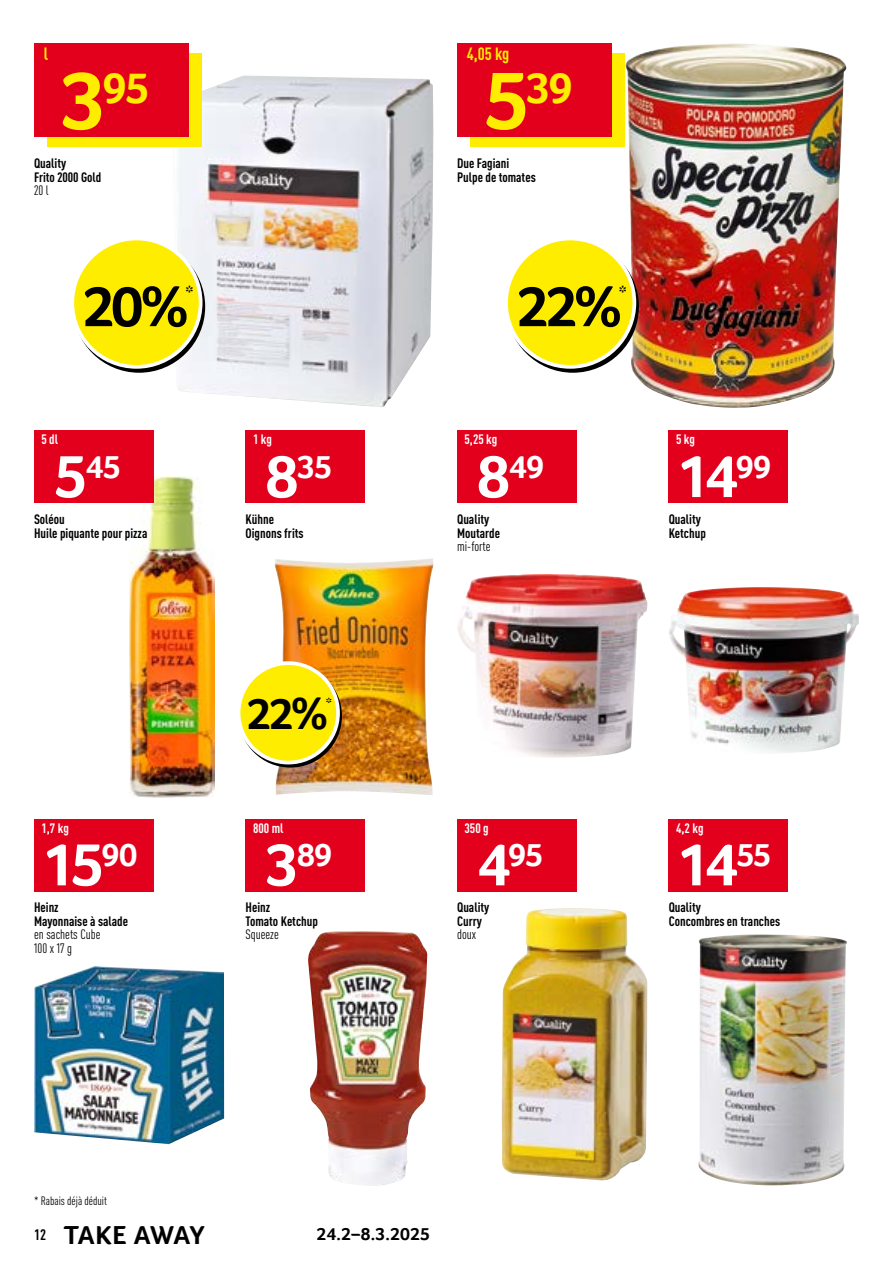
<style>
.page{position:relative;width:893px;height:1263px;background:#fff}
.page>*{position:absolute;margin:0;border:0;box-sizing:border-box;transform-origin:0 0}
.Preis_weiss{font:700 61.5px "Transgourmet";color:#fff}
.Rabattbutton{font:700 58.5px "Transgourmet";color:#000}
.Rabattbutton-2{font:700 45px "Transgourmet";color:#000}
.Preis_HOT{font:700 44.55px "Transgourmet";color:#ffed00}
.Preis_weiss-2{font:700 33.3px "Transgourmet";letter-spacing:-.035em;color:#fff}
.t1{font:700 26.7px "Transgourmet";letter-spacing:-.02em;color:#000}
.Rabattbutton-3{font:700 19.5px "Transgourmet";color:#000}
.t2{font:700 18px "Transgourmet";letter-spacing:.01em;color:#000}
.Unit_HOT{font:700 condensed 17.55px "DINOT";color:#ffed00}
.Rabattbutton-4{font:700 15px "Transgourmet";color:#000}
.t3{font:700 condensed 13.5px/13.5px "DINOT";color:#000}
.t4{font:condensed 13.5px "DINOT";color:#000}
.Unit_weiss{font:700 condensed 13.5px "DINOT";letter-spacing:-.005em;color:#fff}
.t5{font:condensed 12px "DINOT";color:#000}
.s1{font-size:84px}
.s2{font-size:61.5px}
.s3{font-family:"DINOT";font-stretch:condensed;font-size:15px}
</style>
<div class="page">
<img style="left:173px;top:76px;width:260px;height:331px">
<img style="left:625px;top:43px;width:221px;height:365px">
<img style="left:130px;top:476px;width:84px;height:322px">
<img style="left:275px;top:558px;width:159px;height:237px">
<img style="left:457px;top:574px;width:190px;height:184px">
<img style="left:669px;top:587px;width:190px;height:166px">
<img style="left:34px;top:966px;width:190px;height:178px">
<img style="left:308px;top:931px;width:119px;height:255px">
<img style="left:502px;top:908px;width:145px;height:272px">
<img style="left:698px;top:934px;width:149px;height:252px">
<div style="left:47px;top:53px;width:155px;height:94px;background:#ffed00"></div>
<div style="left:34px;top:43px;width:155px;height:93px;background:#e3001d"></div>
<div style="left:72px;top:238px;width:129px;height:129px;background:#ffed00;border-radius:50%"></div>
<div style="left:70px;top:237px;width:132px;height:132px;border:4px solid #fff;border-radius:50%"></div>
<div style="left:470px;top:53px;width:155px;height:94px;background:#ffed00"></div>
<div style="left:457px;top:43px;width:155px;height:93px;background:#e3001d"></div>
<svg style="left:509px;top:242px;width:128px;height:129px"></svg>
<div style="left:506px;top:238px;width:128px;height:129px;background:#ffed00;border-radius:50%"></div>
<div style="left:504px;top:237px;width:132px;height:132px;border:4px solid #fff;border-radius:50%"></div>
<div style="left:34px;top:431px;width:119px;height:72px;background:#e3001d"></div>
<div style="left:246px;top:431px;width:119px;height:72px;background:#e3001d"></div>
<svg style="left:241px;top:666px;width:99px;height:100px"></svg>
<div style="left:239px;top:663px;width:99px;height:99px;background:#ffed00;border-radius:50%"></div>
<div style="left:237px;top:661px;width:103px;height:103px;border:4px solid #fff;border-radius:50%"></div>
<div style="left:457px;top:431px;width:119px;height:72px;background:#e3001d"></div>
<div style="left:669px;top:431px;width:119px;height:72px;background:#e3001d"></div>
<div style="left:34px;top:819px;width:119px;height:72px;background:#e3001d"></div>
<div style="left:246px;top:819px;width:119px;height:72px;background:#e3001d"></div>
<div style="left:457px;top:819px;width:119px;height:72px;background:#e3001d"></div>
<div style="left:669px;top:819px;width:119px;height:72px;background:#e3001d"></div>
<p class="Unit_HOT" style="left:44px;top:43px;width:6px">l</p>
<p class="Unit_HOT" style="left:467px;top:43px;width:44px">4,05 kg</p>
<p class="Preis_HOT" style="left:61px;top:62px;width:90px"><span class="s1">3</span>95</p>
<p class="Preis_HOT" style="left:484px;top:62px;width:91px"><span class="s1">5</span>39</p>
<p class="t3" style="left:34px;top:156px;width:69px">Quality<br>Frito 2000 Gold</p>
<p class="t4" style="left:34px;top:182px;width:16px">20 l</p>
<p class="t3" style="left:457px;top:156px;width:80px">Due Fagiani<br>Pulpe de tomates</p>
<p class="Rabattbutton" style="left:82px;top:272px;width:108px">20%</p>
<p class="Rabattbutton-3" style="left:185px;top:281px;width:10px">*</p>
<p class="Rabattbutton" style="left:516px;top:272px;width:107px">22%</p>
<p class="Rabattbutton-3" style="left:619px;top:281px;width:10px">*</p>
<p class="Unit_weiss" style="left:41px;top:431px;width:18px">5 dl</p>
<p class="Unit_weiss" style="left:253px;top:431px;width:20px">1 kg</p>
<p class="Unit_weiss" style="left:465px;top:431px;width:34px">5,25 kg</p>
<p class="Unit_weiss" style="left:676px;top:431px;width:20px">5 kg</p>
<p class="Preis_weiss-2" style="left:54px;top:447px;width:69px"><span class="s2">5</span>45</p>
<p class="Preis_weiss-2" style="left:265px;top:447px;width:68px"><span class="s2">8</span>35</p>
<p class="Preis_weiss-2" style="left:477px;top:447px;width:69px"><span class="s2">8</span>49</p>
<p class="Preis_weiss" style="left:676px;top:440px;width:97px">14<sup>99</sup></p>
<p class="t3" style="left:34px;top:512px;width:115px">Soléou<br>Huile piquante pour pizza</p>
<p class="t3" style="left:246px;top:512px;width:60px">Kühne<br>Oignons frits</p>
<p class="t3" style="left:457px;top:512px;width:44px">Quality<br>Moutarde</p>
<p class="t4" style="left:457px;top:538px;width:35px">mi-forte</p>
<p class="t3" style="left:669px;top:512px;width:39px">Quality<br>Ketchup</p>
<p class="Rabattbutton-2" style="left:247px;top:687px;width:83px">22%</p>
<p class="Rabattbutton-4" style="left:326px;top:694px;width:8px">*</p>
<p class="Unit_weiss" style="left:41px;top:819px;width:29px">1,7 kg</p>
<p class="Unit_weiss" style="left:253px;top:819px;width:32px">800 ml</p>
<p class="Unit_weiss" style="left:465px;top:819px;width:26px">350 g</p>
<p class="Unit_weiss" style="left:676px;top:819px;width:29px">4,2 kg</p>
<p class="Preis_weiss" style="left:42px;top:828px;width:97px">15<sup>90</sup></p>
<p class="Preis_weiss-2" style="left:265px;top:835px;width:68px"><span class="s2">3</span>89</p>
<p class="Preis_weiss-2" style="left:477px;top:835px;width:68px"><span class="s2">4</span>95</p>
<p class="Preis_weiss" style="left:676px;top:828px;width:97px">14<sup>55</sup></p>
<p class="t3" style="left:34px;top:900px;width:96px">Heinz<br>Mayonnaise à salade</p>
<p class="t4" style="left:34px;top:927px;width:68px">en sachets Cube</p>
<p class="t4" style="left:34px;top:940px;width:40px">100 x 17 g</p>
<p class="t3" style="left:246px;top:900px;width:74px">Heinz<br>Tomato Ketchup</p>
<p class="t4" style="left:246px;top:927px;width:35px">Squeeze</p>
<p class="t3" style="left:457px;top:900px;width:34px">Quality<br>Curry</p>
<p class="t4" style="left:457px;top:927px;width:21px">doux</p>
<p class="t3" style="left:669px;top:900px;width:113px">Quality<br>Concombres en tranches</p>
<p class="t5" style="left:34px;top:1194px;width:75px">* Rabais déjà déduit</p>
<p class="t1" style="left:34px;top:1220px;width:173px"><span class="s3">12</span> TAKE AWAY</p>
<p class="t2" style="left:316px;top:1224px;width:115px">24.2–8.3.2025</p>
</div>
